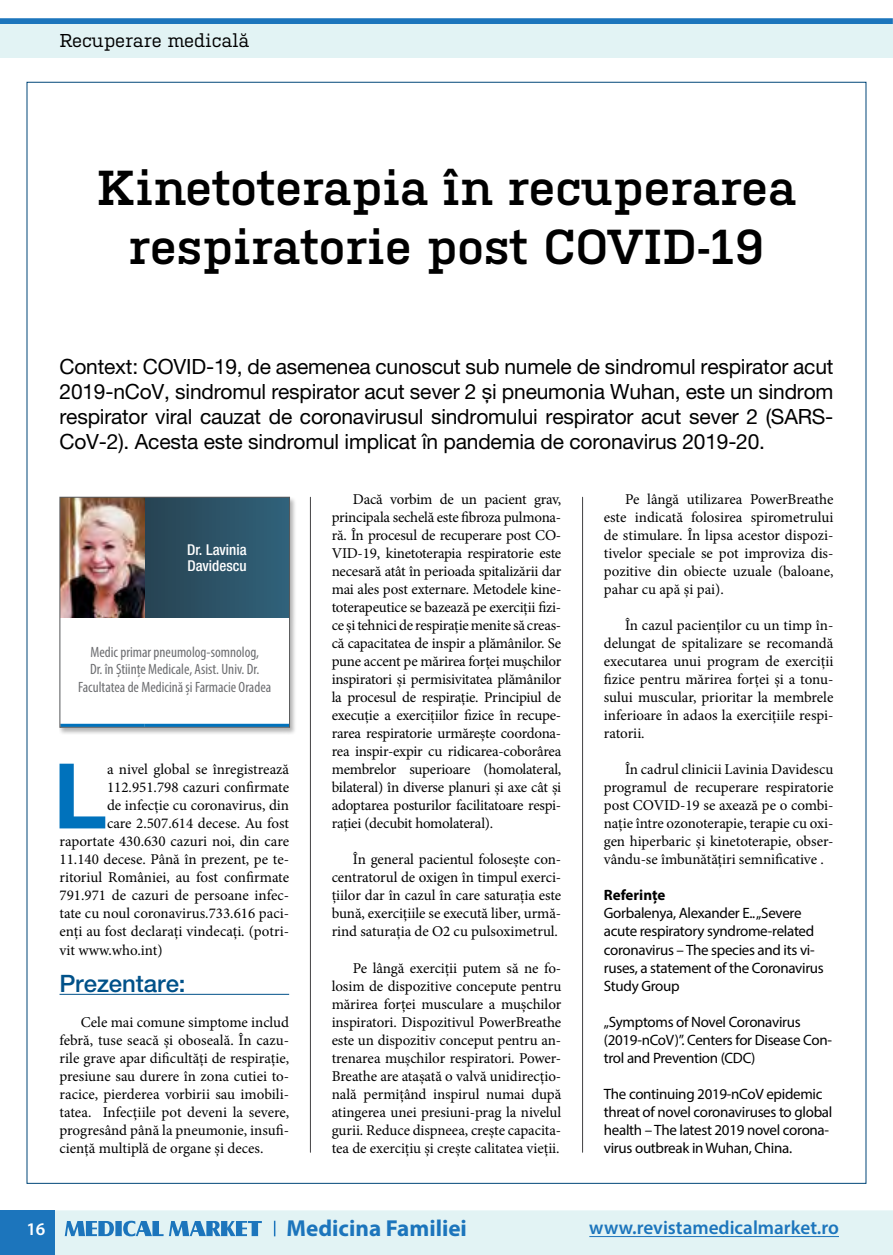
<style>
.page{position:relative;width:893px;height:1255px;background:#fff}
.page>*{position:absolute;margin:0;border:0;box-sizing:border-box;transform-origin:0 0}
.t1{font:700 90.6px "Helvetica Neue LT Pro";color:#0072bc}
.t2{font:600 48.9px/58.8px "Kulturista";letter-spacing:.005em;color:#000;text-align:center}
.t3{font:500 24px "Helvetica Neue LT Pro";color:#005189}
.t4{font:700 23.1px "Myriad Pro";color:#1c75bc}
.t5{font:21px/25.2px "Helvetica Neue LT Pro";letter-spacing:-.01em;color:#000;text-align:justify}
.t6{font:600 19.2px "Myriad Pro";color:#1c75bc}
.t7{font:18.6px "Kulturista";color:#000}
.t8{font:600 17.85px "Myriad Pro";color:#fff}
.t9{font:15px/18px "Minion Pro";color:#000;text-align:justify}
.t10{font:15px/18px "Myriad Pro";letter-spacing:-.02em;color:#000}
.t11{font:condensed 15px/17.4px "Myriad Pro";color:#6d6e71;text-align:center}
.t12{font:500 condensed 15px/16.5px "Helvetica Neue LT Pro";color:#fff}
.t13{font:700 15px "Myriad Pro";color:#000}
</style>
<div class="page">
<div style="left:54px;top:1210px;width:839px;height:44px;background:#e2f3f4"></div>
<div style="left:0;top:1210px;width:54px;height:44px;background:#1c75bc"></div>
<svg style="left:65px;top:1220px;width:197px;height:16px"></svg>
<hr style="left:589px;top:1236px;width:250px;height:1px;background:#1c75bc">
<div style="left:0;top:18px;width:893px;height:6px;background:#1c75bc"></div>
<svg style="left:274px;top:1220px;width:1px;height:16px"></svg>
<div style="left:0;top:24px;width:893px;height:34px;background:#e2f3f4"></div>
<hr style="left:582px;top:497px;width:1px;height:655px;background:#414042">
<hr style="left:310px;top:497px;width:1px;height:655px;background:#414042">
<hr style="left:60px;top:993px;width:229px;height:1px;background:#005189">
<div style="left:59px;top:497px;width:237px;height:237px;background:#000;opacity:.3"></div>
<div style="left:60px;top:497px;width:230px;height:230px;background:#fff"></div>
<div style="left:145px;top:497px;width:144px;height:120px;background:linear-gradient(to right,#284352,#30627b)"></div>
<svg style="left:62px;top:723px;width:83px;height:2px"></svg>
<svg style="left:145px;top:723px;width:143px;height:2px"></svg>
<img style="left:62px;top:499px;width:83px;height:118px">
<div style="left:60px;top:497px;width:230px;height:230px;border:1px solid #58595b"></div>
<p class="t7" style="left:60px;top:27px;width:192px">Recuperare medicală</p>
<h2 class="t2" style="left:97px;top:154px;width:701px">Kinetoterapia în recuperarea respiratorie post COVID-19</h2>
<p class="t5" style="left:60px;top:353px;width:775px">Context: COVID-19, de asemenea cunoscut sub numele de sindromul respirator acut 2019-nCoV, sindromul respirator acut sever 2 și pneumonia Wuhan, este un sindrom respirator viral cauzat de coronavirusul sindromului respirator acut sever 2 (SARS-CoV-2). Acesta este sindromul implicat în pandemia de coronavirus 2019-20.</p>
<p class="t12" style="left:187px;top:541px;width:61px">Dr. Lavinia<br>Davidescu</p>
<p class="t11" style="left:78px;top:643px;width:195px">Medic primar pneumolog-somnolog,<br>Dr. în Științe Medicale, Asist. Univ. Dr.<br>Facultatea de Medicină și Farmacie Oradea</p>
<h1 class="t1" style="left:53px;top:740px;width:55px">L</h1>
<p class="t9" style="left:107px;top:760px;width:184px">a nivel global se înregistrează</p>
<p class="t9" style="left:107px;top:778px;width:184px">112.951.798 cazuri confirmate</p>
<p class="t9" style="left:107px;top:796px;width:184px">de infecție cu coronavirus, din</p>
<p class="t9" style="left:107px;top:814px;width:184px">care 2.507.614 decese. Au fost</p>
<p class="t9" style="left:60px;top:832px;width:231px">raportate 430.630 cazuri noi, din care</p>
<p class="t9" style="left:60px;top:850px;width:231px">11.140 decese. Până în prezent, pe te-</p>
<p class="t9" style="left:60px;top:868px;width:231px">ritoriul României, au fost confirmate</p>
<p class="t9" style="left:60px;top:886px;width:231px">791.971 de cazuri de persoane infec-</p>
<p class="t9" style="left:60px;top:904px;width:231px">tate cu noul coronavirus.733.616 paci-</p>
<p class="t9" style="left:60px;top:922px;width:231px">enți au fost declarați vindecați. (potri-</p>
<p class="t9" style="left:60px;top:940px;width:104px">vit www.who.int)</p>
<h3 class="t3" style="left:60px;top:968px;width:127px">Prezentare:</h3>
<p class="t9" style="left:60px;top:1012px;width:231px;text-indent:21px">Cele mai comune simptome includ febră, tuse seacă și oboseală. În cazu&shy;rile grave apar dificultăți de respirație, presiune sau durere în zona cutiei to&shy;racice, pierderea vorbirii sau imobili&shy;tatea. Infecțiile pot deveni la severe, progresând până la pneumonie, insufi&shy;ciență multiplă de organe și deces.</p>
<p class="t9" style="left:332px;top:490px;width:231px;text-indent:21px">Dacă vorbim de un pacient grav, principala sechelă este fibroza pulmona&shy;ră. În procesul de recuperare post CO-VID-19, kinetoterapia respiratorie este necesară atât în perioada spitalizării dar mai ales post externare. Metodele kine&shy;toterapeutice se bazează pe exerciții fizi&shy;ce și tehnici de respirație menite să creas&shy;că capacitatea de inspir a plămânilor. Se pune accent pe mărirea forței mușchilor inspiratori și permisivitatea plămânilor la procesul de respirație. Principiul de execuție a exercițiilor fizice în recupe&shy;rarea respiratorie urmărește coordona&shy;rea inspir-expir cu ridicarea-coborârea membrelor superioare (homolateral, bilateral) în diverse planuri și axe cât și adoptarea posturilor facilitatoare respi&shy;rației (decubit homolateral).</p>
<p class="t9" style="left:332px;top:850px;width:231px;text-indent:21px">În general pacientul folosește con&shy;centratorul de oxigen în timpul exerci&shy;țiilor dar în cazul în care saturația este bună, exercițiile se execută liber, urmă&shy;rind saturația de O2 cu pulsoximetrul.</p>
<p class="t9" style="left:332px;top:958px;width:231px;text-indent:21px">Pe lângă exerciții putem să ne fo&shy;losim de dispozitive concepute pentru mărirea forței musculare a mușchilor inspiratori. Dispozitivul PowerBreathe este un dispozitiv conceput pentru an&shy;trenarea mușchilor respiratori. Power-Breathe are atașată o valvă unidirecțio&shy;nală permițând inspirul numai după atingerea unei presiuni-prag la nivelul gurii. Reduce dispneea, crește capacita&shy;tea de exercițiu și crește calitatea vieții.</p>
<p class="t9" style="left:604px;top:490px;width:231px;text-indent:21px">Pe lângă utilizarea PowerBreathe este indicată folosirea spirometrului de stimulare. În lipsa acestor dispozi&shy;tivelor speciale se pot improviza dis&shy;pozitive din obiecte uzuale (baloane, pahar cu apă și pai).</p>
<p class="t9" style="left:604px;top:616px;width:231px;text-indent:21px">În cazul pacienților cu un timp în&shy;delungat de spitalizare se recomandă executarea unui program de exerciții fizice pentru mărirea forței și a tonu&shy;sului muscular, prioritar la membrele inferioare în adaos la exercițiile respi&shy;ratorii.</p>
<p class="t9" style="left:604px;top:760px;width:231px;text-indent:21px">În cadrul clinicii Lavinia Davidescu programul de recuperare respiratorie post COVID-19 se axează pe o combi&shy;nație între ozonoterapie, terapie cu oxi&shy;gen hiperbaric și kinetoterapie, obser&shy;vându-se îmbunătățiri semnificative .</p>
<p class="t13" style="left:604px;top:885px;width:63px">Referințe</p>
<p class="t10" style="left:604px;top:904px;width:222px">Gorbalenya, Alexander E.. „Severe acute respiratory syndrome-related coronavirus – The species and its vi&shy;ruses, a statement of the Coronavirus<br>Study Group</p>
<p class="t10" style="left:604px;top:1012px;width:230px">„Symptoms of Novel Coronavirus (2019-nCoV)”. Centers for Disease Con&shy;trol and Prevention (CDC)</p>
<p class="t10" style="left:604px;top:1084px;width:230px">The continuing 2019-nCoV epidemic threat of novel coronaviruses to global health – The latest 2019 novel corona&shy;virus outbreak in Wuhan, China.</p>
<p class="t8" style="left:26px;top:1217px;width:21px">16</p>
<h3 class="t4" style="left:287px;top:1213px;width:182px">Medicina Familiei</h3>
<p class="t6" style="left:589px;top:1214px;width:251px">www.revistamedicalmarket.ro</p>
</div>
